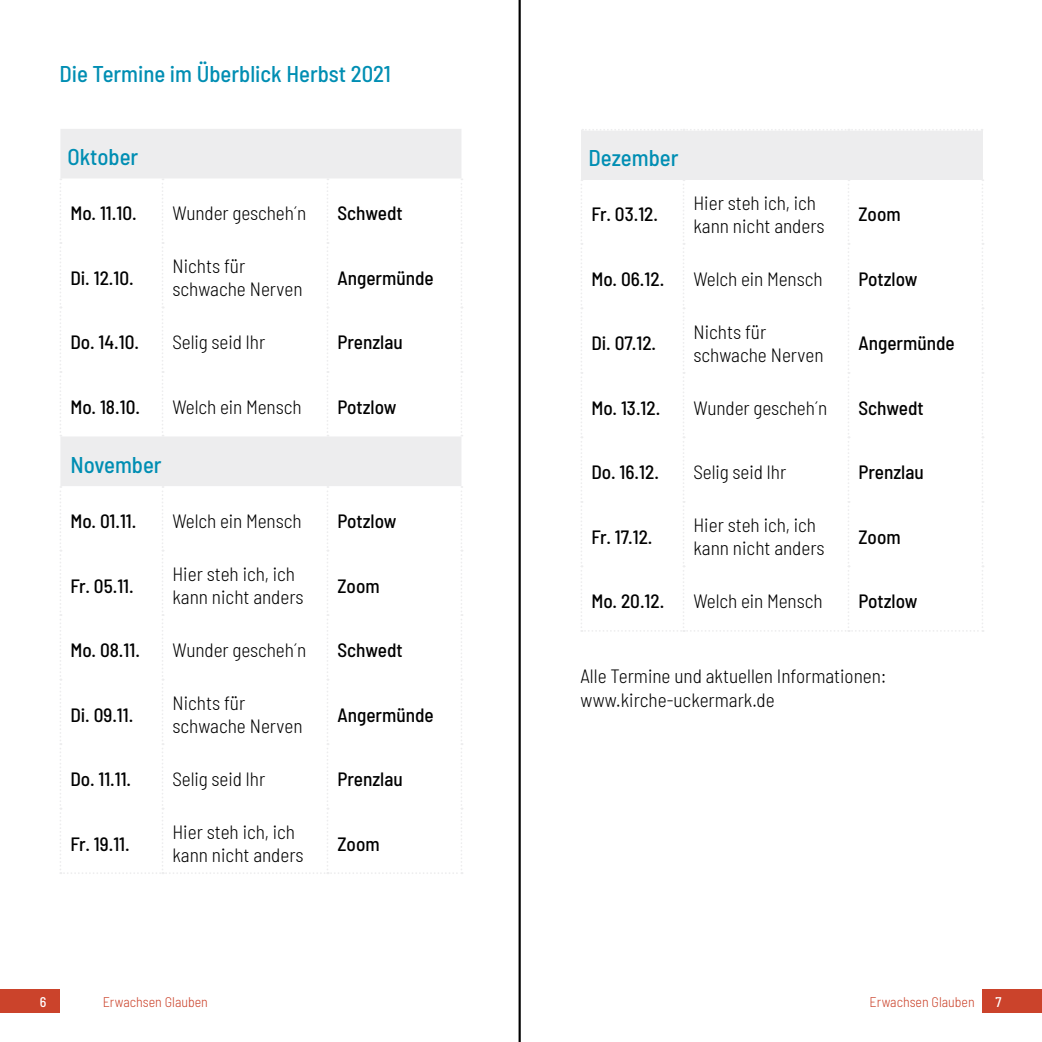
<style>
.page{position:relative;width:1042px;height:1042px;background:#fff}
.page>*{position:absolute;margin:0;border:0;box-sizing:border-box;transform-origin:0 0}
.Monat_Tabelle{font:500 semi-condensed 22.75px "Barlow";color:#008eb3}
.Termine{font:300 semi-condensed 19.25px/23.1px "Barlow";color:#000}
.Termine-2{font:500 semi-condensed 19.25px "Barlow";color:#000}
.t1{font:300 semi-condensed 14px "Barlow";color:#cb432b}
.t2{font:500 semi-condensed 14px "Barlow";color:#fff}
</style>
<div class="page">
<div style="left:0;top:989px;width:60px;height:23px;background:#cb432b"></div>
<div style="left:982px;top:989px;width:60px;height:23px;background:#cb432b"></div>
<svg style="left:60px;top:129px;width:401px;height:357px"></svg>
<svg style="left:162px;top:178px;width:1px;height:258px"></svg>
<svg style="left:327px;top:178px;width:1px;height:258px"></svg>
<svg style="left:60px;top:178px;width:1px;height:258px"></svg>
<svg style="left:460px;top:178px;width:2px;height:258px"></svg>
<svg style="left:60px;top:486px;width:402px;height:388px"></svg>
<div style="left:581px;top:130px;width:401px;height:49px;background:#ededee"></div>
<svg style="left:582px;top:129px;width:400px;height:2px"></svg>
<svg style="left:581px;top:179px;width:402px;height:453px"></svg>
<hr style="left:519px;top:0;width:1px;height:1042px;background:#000">
<p class="Monat_Tabelle" style="left:60px;top:58px;width:333px">Die Termine im Überblick Herbst 2021</p>
<p class="Monat_Tabelle" style="left:67px;top:140px;width:72px">Oktober</p>
<p class="Termine-2" style="left:70px;top:199px;width:68px">Mo. 11.10.</p>
<p class="Termine" style="left:172px;top:200px;width:135px">Wunder gescheh´n</p>
<p class="Termine-2" style="left:337px;top:199px;width:67px">Schwedt</p>
<p class="Termine-2" style="left:70px;top:264px;width:65px">Di. 12.10.</p>
<p class="Termine" style="left:172px;top:253px;width:132px">Nichts für schwache Nerven</p>
<p class="Termine-2" style="left:337px;top:264px;width:98px">Angermünde</p>
<p class="Termine-2" style="left:70px;top:328px;width:70px">Do. 14.10.</p>
<p class="Termine" style="left:172px;top:329px;width:94px">Selig seid Ihr</p>
<p class="Termine-2" style="left:337px;top:328px;width:67px">Prenzlau</p>
<p class="Termine-2" style="left:70px;top:393px;width:71px">Mo. 18.10.</p>
<p class="Termine" style="left:172px;top:394px;width:131px">Welch ein Mensch</p>
<p class="Termine-2" style="left:337px;top:393px;width:61px">Potzlow</p>
<p class="Monat_Tabelle" style="left:70px;top:448px;width:93px">November</p>
<p class="Termine-2" style="left:70px;top:507px;width:68px">Mo. 01.11.</p>
<p class="Termine" style="left:172px;top:508px;width:131px">Welch ein Mensch</p>
<p class="Termine-2" style="left:337px;top:507px;width:61px">Potzlow</p>
<p class="Termine-2" style="left:70px;top:572px;width:65px">Fr. 05.11.</p>
<p class="Termine" style="left:172px;top:561px;width:133px">Hier steh ich, ich kann nicht anders</p>
<p class="Termine-2" style="left:337px;top:572px;width:44px">Zoom</p>
<p class="Termine-2" style="left:70px;top:636px;width:71px">Mo. 08.11.</p>
<p class="Termine" style="left:172px;top:637px;width:135px">Wunder gescheh´n</p>
<p class="Termine-2" style="left:337px;top:636px;width:67px">Schwedt</p>
<p class="Termine-2" style="left:70px;top:701px;width:65px">Di. 09.11.</p>
<p class="Termine" style="left:172px;top:690px;width:132px">Nichts für schwache Nerven</p>
<p class="Termine-2" style="left:337px;top:701px;width:98px">Angermünde</p>
<p class="Termine-2" style="left:70px;top:765px;width:62px">Do. 11.11.</p>
<p class="Termine" style="left:172px;top:766px;width:94px">Selig seid Ihr</p>
<p class="Termine-2" style="left:337px;top:765px;width:67px">Prenzlau</p>
<p class="Termine-2" style="left:70px;top:829px;width:61px">Fr. 19.11.</p>
<p class="Termine" style="left:172px;top:819px;width:133px">Hier steh ich, ich kann nicht anders</p>
<p class="Termine-2" style="left:337px;top:829px;width:44px">Zoom</p>
<p class="Monat_Tabelle" style="left:588px;top:141px;width:92px">Dezember</p>
<p class="Termine-2" style="left:591px;top:200px;width:68px">Fr. 03.12.</p>
<p class="Termine" style="left:693px;top:190px;width:133px">Hier steh ich, ich kann nicht anders</p>
<p class="Termine-2" style="left:858px;top:200px;width:44px">Zoom</p>
<p class="Termine-2" style="left:591px;top:265px;width:74px">Mo. 06.12.</p>
<p class="Termine" style="left:693px;top:266px;width:131px">Welch ein Mensch</p>
<p class="Termine-2" style="left:858px;top:265px;width:61px">Potzlow</p>
<p class="Termine-2" style="left:591px;top:329px;width:66px">Di. 07.12.</p>
<p class="Termine" style="left:693px;top:319px;width:132px">Nichts für schwache Nerven</p>
<p class="Termine-2" style="left:858px;top:329px;width:98px">Angermünde</p>
<p class="Termine-2" style="left:591px;top:394px;width:71px">Mo. 13.12.</p>
<p class="Termine" style="left:693px;top:395px;width:135px">Wunder gescheh´n</p>
<p class="Termine-2" style="left:858px;top:394px;width:67px">Schwedt</p>
<p class="Termine-2" style="left:591px;top:458px;width:69px">Do. 16.12.</p>
<p class="Termine" style="left:693px;top:459px;width:94px">Selig seid Ihr</p>
<p class="Termine-2" style="left:858px;top:458px;width:67px">Prenzlau</p>
<p class="Termine-2" style="left:591px;top:523px;width:63px">Fr. 17.12.</p>
<p class="Termine" style="left:693px;top:512px;width:133px">Hier steh ich, ich kann nicht anders</p>
<p class="Termine-2" style="left:858px;top:523px;width:44px">Zoom</p>
<p class="Termine-2" style="left:591px;top:587px;width:75px">Mo. 20.12.</p>
<p class="Termine" style="left:693px;top:588px;width:131px">Welch ein Mensch</p>
<p class="Termine-2" style="left:858px;top:587px;width:61px">Potzlow</p>
<p class="Termine" style="left:580px;top:663px;width:307px">Alle Termine und aktuellen Informationen: www.kirche-uckermark.de</p>
<p class="t2" style="left:40px;top:991px;width:8px">6</p>
<p class="t1" style="left:103px;top:991px;width:107px">Erwachsen Glauben</p>
<p class="t1" style="left:869px;top:992px;width:107px">Erwachsen Glauben</p>
<p class="t2" style="left:995px;top:991px;width:8px">7</p>
</div>
